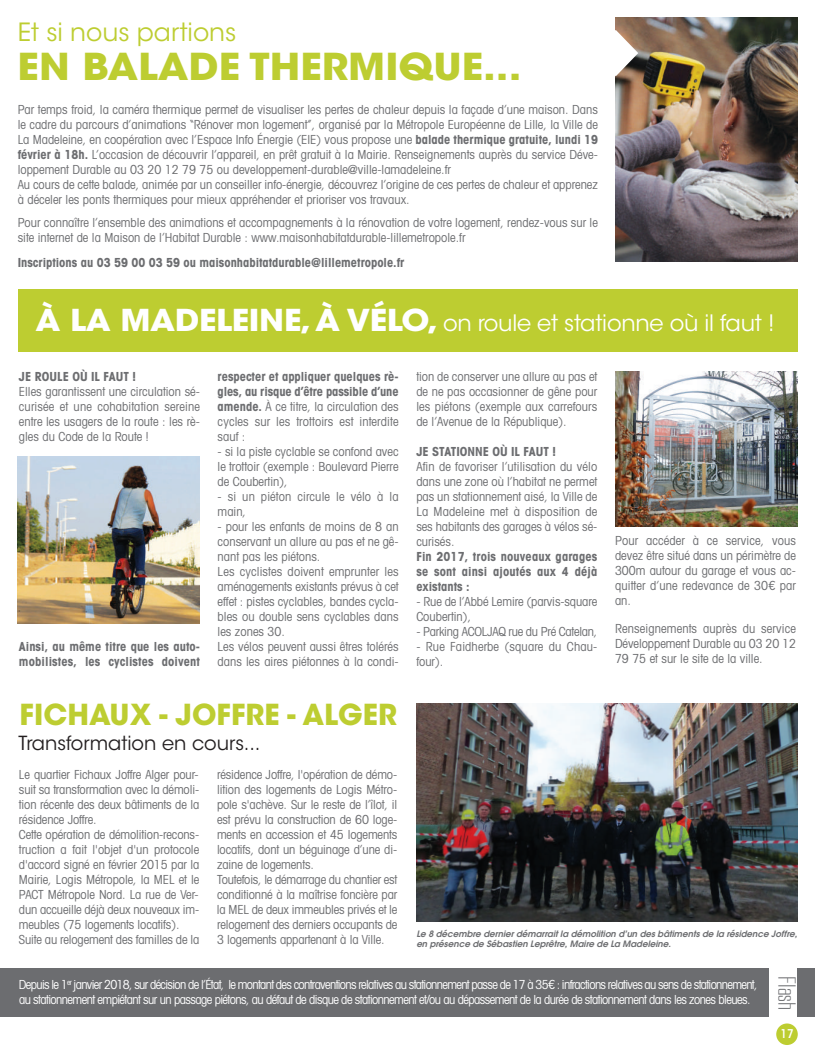
<style>
.page{position:relative;width:815px;height:1063px;background:#fff}
.page>*{position:absolute;margin:0;border:0;box-sizing:border-box;transform-origin:0 0}
.t1{font:700 36.88px "ITC Avant Garde Std";color:#bdcd31;scale:1.1 1}
.t2{font:700 28.75px "ITC Avant Garde Std";color:#bdcd31}
.t3{font:25px "ITC Avant Garde Std";color:#bdcd31}
.t4{font:300 24.5px "RB No 2";color:#6c6d70}
.t5{font:22.5px "ITC Avant Garde Std";letter-spacing:-.01em;color:#fff}
.t6{font:19.38px "ITC Avant Garde Std";color:#231f20}
.t7{font:condensed 12.5px/15px "Avant Garde LT";color:#6c6d70}
.t8{font:700 condensed 12.5px/15px "Avant Garde LT";color:#6c6d70;text-align:justify}
.t9{font:condensed 12.5px/15px "Avant Garde LT";letter-spacing:-.05em;color:#fff}
.t10{font:condensed 12.5px "Avant Garde LT";letter-spacing:-.02em;color:#6c6d70}
.t11{font:600 condensed 12px "ITC Avant Garde Std";color:#fff}
.t12{font:italic 600 8.75px/10.5px "Avant Garde LT";letter-spacing:.005em;color:#6c6d70}
.s1{font-weight:700}
.s2{font-weight:700;font-size:30px}
.s3{font-weight:400}
</style>
<div class="page">
<div style="left:18px;top:289px;width:779px;height:62px;background:#bdcd31"></div>
<div style="left:776px;top:1023px;width:22px;height:22px;background:#bdcd31;border-radius:50%"></div>
<img style="left:416px;top:704px;width:381px;height:217px">
<div style="left:0;top:968px;width:815px;height:49px;background:#6c6d70"></div>
<div style="left:770px;top:968px;width:27px;height:51px;background:#fff"></div>
<img style="left:616px;top:18px;width:181px;height:243px">
<svg style="left:615px;top:30px;width:23px;height:46px"></svg>
<img style="left:18px;top:456px;width:181px;height:168px">
<img style="left:616px;top:371px;width:181px;height:155px">
<h3 class="t3" style="left:18px;top:23px;width:220px">Et si nous partions</h3>
<h1 class="t1" style="left:18px;top:53px;width:459px">EN BALADE THERMIQUE...</h1>
<p class="t7" style="left:18px;top:103px;width:582px">Par temps froid, la caméra thermique permet de visualiser les pertes de chaleur depuis la façade d’une maison. Dans le cadre du parcours d’animations “Rénover mon logement”, organisé par la Métropole Européenne de Lille, la Ville de La Madeleine, en coopération avec l’Espace Info Énergie (EIE) vous propose une <span class="s1">balade thermique gratuite, lundi 19 février à 18h.</span> L’occasion de découvrir l’appareil, en prêt gratuit à la Mairie. Renseignements auprès du service Déve&shy;loppement Durable au 03 20 12 79 75 ou developpement-durable@ville-lamadeleine.fr<br>Au cours de cette balade, animée par un conseiller info-énergie, découvrez l’origine de ces pertes de chaleur et apprenez à déceler les ponts thermiques pour mieux appréhender et prioriser vos travaux.</p>
<p class="t7" style="left:18px;top:216px;width:582px">Pour connaître l’ensemble des animations et accompagnements à la rénovation de votre logement, rendez-vous sur le site internet de la Maison de l’Habitat Durable : www.maisonhabitatdurable-lillemetropole.fr</p>
<p class="t8" style="left:18px;top:256px;width:388px">Inscriptions au 03 59 00 03 59 ou maisonhabitatdurable@lillemetropole.fr</p>
<h3 class="t5" style="left:35px;top:314px;width:740px"><span class="s2">À LA MADELEINE,À VÉLO,</span> on roule et stationne où il faut !</h3>
<p class="t8" style="left:19px;top:370px;width:118px">JE ROULE OÙ IL FAUT !</p>
<p class="t7" style="left:19px;top:385px;width:182px;text-align:justify">Elles garantissent une circulation sé&shy;curisée et une cohabitation sereine entre les usagers de la route : les rè&shy;gles du Code de la Route !</p>
<p class="t8" style="left:19px;top:640px;width:182px">Ainsi, au même titre que les auto&shy;mobilistes, les cyclistes doivent</p>
<p class="t8" style="left:218px;top:370px;width:182px">respecter et appliquer quelques rè&shy;gles, au risque d’être passible d’une amende. <span class="s3">À ce titre, la circulation des cycles sur les trottoirs est interdite sauf :</span></p>
<p class="t7" style="left:218px;top:445px;width:182px;text-align:justify">- si la piste cyclable se confond avec le trottoir (exemple : Boulevard Pierre de Coubertin),</p>
<p class="t7" style="left:218px;top:490px;width:182px">- si un piéton circule le vélo à la main,</p>
<p class="t7" style="left:218px;top:520px;width:182px">- pour les enfants de moins de 8 an conservant un allure au pas et ne gê&shy;nant pas les piétons.<br>Les cyclistes doivent emprunter les aménagements existants prévus à cet effet : pistes cyclables, bandes cycla&shy;bles ou double sens cyclables dans les zones 30.<br>Les vélos peuvent aussi êtres tolérés dans les aires piétonnes à la condi-</p>
<h2 class="t2" style="left:20px;top:704px;width:379px">FICHAUX - JOFFRE - ALGER</h2>
<h3 class="t6" style="left:19px;top:736px;width:243px">Transformation en cours...</h3>
<p class="t7" style="left:19px;top:768px;width:182px">Le quartier Fichaux Joffre Alger pour&shy;suit sa transformation avec la démoli&shy;tion récente des deux bâtiments de la résidence Joffre.<br>Cette opération de démolition-recons&shy;truction a fait l'objet d'un protocole d'accord signé en février 2015 par la Mairie, Logis Métropole, la MEL et le PACT Métropole Nord. La rue de Ver&shy;dun accueille déjà deux nouveaux im&shy;meubles (75 logements locatifs).<br>Suite au relogement des familles de la</p>
<p class="t7" style="left:217px;top:768px;width:182px">résidence Joffre, l'opération de démo&shy;lition des logements de Logis Métro&shy;pole s'achève. Sur le reste de l’îlot, il est prévu la construction de 60 loge&shy;ments en accession et 45 logements locatifs, dont un béguinage d’une di&shy;zaine de logements.<br>Toutefois, le démarrage du chantier est conditionné à la maîtrise foncière par la MEL de deux immeubles privés et le relogement des derniers occupants de 3 logements appartenant à la Ville.</p>
<p class="t7" style="left:416px;top:370px;width:182px;text-align:justify">tion de conserver une allure au pas et de ne pas occasionner de gêne pour les piétons (exemple aux carrefours de l’Avenue de la République).</p>
<p class="t8" style="left:416px;top:445px;width:141px">JE STATIONNE OÙ IL FAUT !</p>
<p class="t7" style="left:416px;top:460px;width:182px;text-align:justify">Afin de favoriser l’utilisation du vélo dans une zone où l’habitat ne permet pas un stationnement aisé, la Ville de La Madeleine met à disposition de ses habitants des garages à vélos sé&shy;curisés.</p>
<p class="t8" style="left:416px;top:550px;width:182px">Fin 2017, trois nouveaux garages se sont ainsi ajoutés aux 4 déjà existants :</p>
<p class="t7" style="left:416px;top:595px;width:182px">- Rue de l’Abbé Lemire (parvis-square<br>Coubertin),</p>
<p class="t10" style="left:416px;top:627px;width:182px">- Parking ACOLJAQ rue du Pré Catelan,</p>
<p class="t7" style="left:416px;top:640px;width:182px">- Rue Faidherbe (square du Chau&shy;four).</p>
<p class="t7" style="left:615px;top:534px;width:182px;text-align:justify">Pour accéder à ce service, vous devez être situé dans un périmètre de 300m autour du garage et vous ac&shy;quitter d’une redevance de 30€ par an.</p>
<p class="t7" style="left:615px;top:622px;width:182px;text-align:justify">Renseignements auprès du service Développement Durable au 03 20 12<br>79 75 et sur le site de la ville.</p>
<p class="t12" style="left:416px;top:929px;width:382px">Le 8 décembre dernier démarrait la démolition d’un des bâtiments de la résidence Joffre, en présence de Sébastien Leprêtre, Maire de La Madeleine.</p>
<p class="t9" style="left:19px;top:978px;width:740px">Depuis le 1<sup>er</sup> janvier 2018, sur décision de l’État, le montant des contraventions relatives au stationnement passe de 17 à 35€ : infractions relatives au sens de stationnement, au stationnement empiétant sur un passage piétons, au défaut de disque de stationnement et/ou au dépassement de la durée de stationnement dans les zones bleues.</p>
<h3 class="t4" style="left:796px;top:976px;width:35px;rotate:90deg">Flash</h3>
<p class="t11" style="left:781px;top:1029px;width:14px">17</p>
</div>
